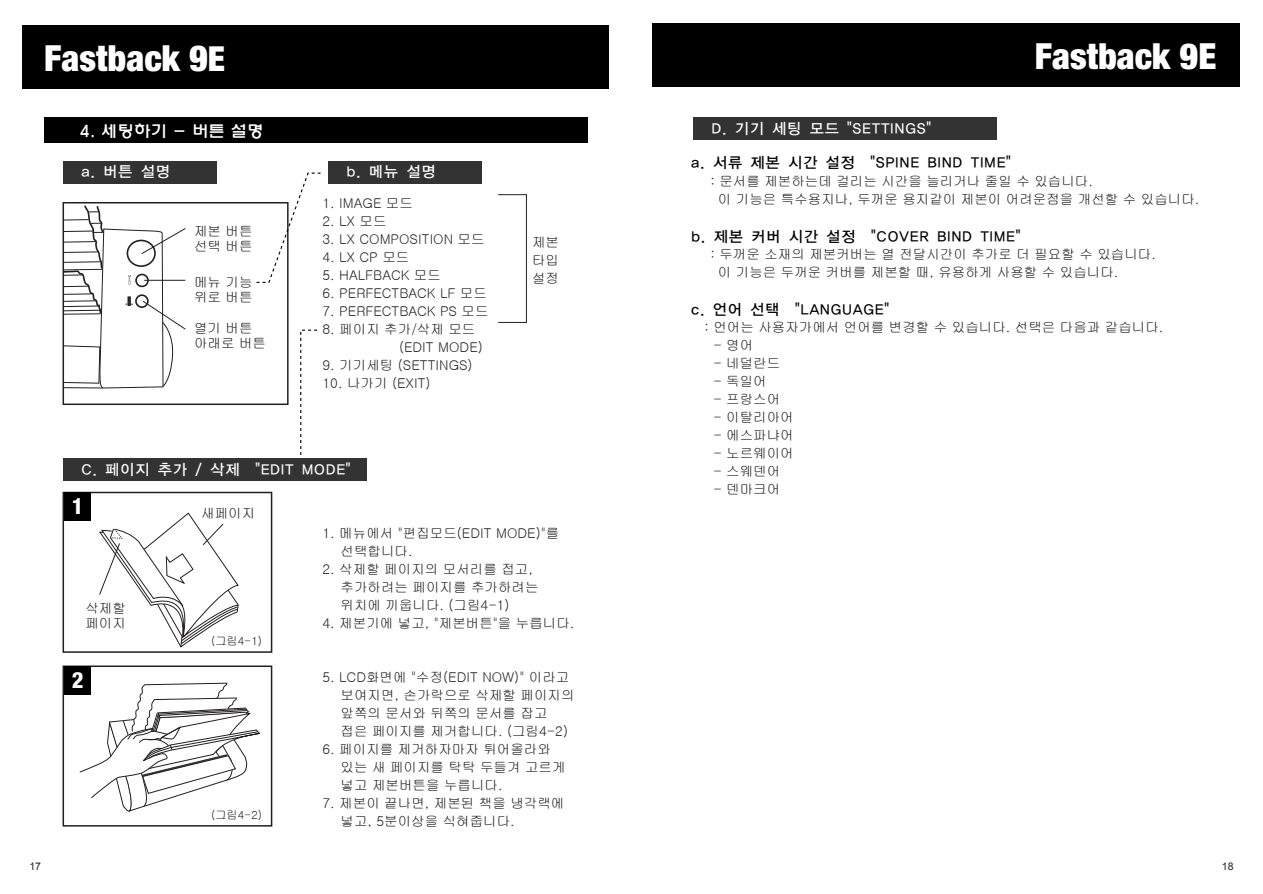
<style>
.page{position:relative;width:1263px;height:894px;background:#fff}
.page>*{position:absolute;margin:0;border:0;box-sizing:border-box;transform-origin:0 0}
.t1{font:900 condensed 36px "Helvetica Neue";color:#fff}
.t2{font:800 condensed 22.35px "Helvetica Neue";color:#fbfcfd}
.t3{font:16.5px "H Ywul M";color:#fff}
.t4{font:15px "YDIYGO130 KS Cpc EUC H";color:#000}
.t5{font:15px "YDIYGO130 KS Cpc EUC H";color:#fff}
.t6{font:13.5px/18px "Gulim";color:#231f20}
.t7{font:11.25px "Gulim";color:#231f20}
.t8{font:10.5px "Arial";color:#231f20}
.s1{font-size:34.5px}
</style>
<div class="page">
<div style="left:652px;top:23px;width:588px;height:64px;background:#000"></div>
<div style="left:22px;top:25px;width:587px;height:64px;background:#000"></div>
<div style="left:44px;top:117px;width:543px;height:26px;background:#000"></div>
<div style="left:63px;top:202px;width:226px;height:203px;border:2px solid #231f20"></div>
<div style="left:63px;top:491px;width:209px;height:161px;border:2px solid #231f20"></div>
<div style="left:64px;top:492px;width:27px;height:28px;background:#000"></div>
<div style="left:63px;top:665px;width:209px;height:161px;border:2px solid #231f20"></div>
<div style="left:64px;top:665px;width:27px;height:29px;background:#000"></div>
<svg style="left:62px;top:204px;width:124px;height:184px"></svg>
<svg style="left:79px;top:682px;width:181px;height:130px"></svg>
<div style="left:63px;top:161px;width:154px;height:22px;background:#333"></div>
<div style="left:63px;top:458px;width:304px;height:22px;background:#333"></div>
<div style="left:328px;top:161px;width:154px;height:22px;background:#333"></div>
<div style="left:498px;top:194px;width:29px;height:129px;border:1px solid #231f20"></div>
<svg style="left:97px;top:512px;width:143px;height:138px"></svg>
<svg style="left:255px;top:172px;width:66px;height:111px"></svg>
<svg style="left:300px;top:329px;width:17px;height:126px"></svg>
<div style="left:693px;top:117px;width:304px;height:23px;background:#333"></div>
<h1 class="t1" style="left:44px;top:36px;width:182px">Fastback 9<span class="s1">E</span></h1>
<h1 class="t1" style="left:1035px;top:34px;width:183px">Fastback 9E</h1>
<p class="t3" style="left:80px;top:122px;width:185px">4. 세팅하기 - 버튼 설명</p>
<p class="t5" style="left:81px;top:164px;width:91px">a. 버튼 설명</p>
<p class="t6" style="left:194px;top:224px;width:60px;line-height:15px">제본 버튼 선택 버튼</p>
<p class="t6" style="left:194px;top:274px;width:60px;line-height:15px">메뉴 기능 위로 버튼</p>
<p class="t6" style="left:194px;top:321px;width:73px;line-height:15px">열기 버튼 아래로 버튼</p>
<p class="t5" style="left:346px;top:164px;width:91px">b. 메뉴 설명</p>
<p class="t6" style="left:323px;top:194px;width:92px">1. IMAGE 모드</p>
<p class="t6" style="left:323px;top:212px;width:66px">2. LX 모드</p>
<p class="t6" style="left:323px;top:230px;width:164px">3. LX COMPOSITION 모드</p>
<p class="t6" style="left:323px;top:248px;width:88px">4. LX CP 모드</p>
<p class="t6" style="left:323px;top:266px;width:120px">5. HALFBACK 모드</p>
<p class="t6" style="left:323px;top:284px;width:166px">6. PERFECTBACK LF 모드</p>
<p class="t6" style="left:323px;top:302px;width:168px">7. PERFECTBACK PS 모드</p>
<p class="t6" style="left:399px;top:320px;width:85px;text-indent:-76px">8. 페이지 추가/삭제 모드 (EDIT MODE)</p>
<p class="t6" style="left:323px;top:356px;width:152px">9. 기기세팅 (SETTINGS)</p>
<p class="t6" style="left:323px;top:374px;width:110px">10. 나가기 (EXIT)</p>
<p class="t5" style="left:81px;top:461px;width:271px">C. 페이지 추가 / 삭제 "EDIT MODE"</p>
<h2 class="t2" style="left:72px;top:492px;width:13px">1</h2>
<p class="t6" style="left:201px;top:503px;width:55px">새페이지</p>
<p class="t6" style="left:532px;top:233px;width:28px;text-align:justify">제본 타입 설정</p>
<p class="t6" style="left:85px;top:600px;width:42px;line-height:15px">삭제할 페이지</p>
<h2 class="t2" style="left:72px;top:666px;width:13px">2</h2>
<p class="t7" style="left:211px;top:635px;width:52px">(그림4-1)</p>
<p class="t7" style="left:211px;top:808px;width:52px">(그림4-2)</p>
<p class="t6" style="left:341px;top:524px;width:220px;text-indent:-18px">1. 메뉴에서 "편집모드(EDIT MODE)"를 선택합니다.</p>
<p class="t6" style="left:341px;top:560px;width:199px;text-indent:-18px">2. 삭제할 페이지의 모서리를 접고, 추가하려는 페이지를 추가하려는 위치에 끼웁니다. (그림4-1)</p>
<p class="t6" style="left:323px;top:614px;width:253px">4. 제본기에 넣고, "제본버튼"을 누릅니다.</p>
<p class="t6" style="left:341px;top:668px;width:235px;text-indent:-18px">5. LCD화면에 "수정(EDIT NOW)" 이라고 보여지면, 손가락으로 삭제할 페이지의 앞쪽의 문서와 뒤쪽의 문서를 잡고 접은 페이지를 제거합니다. (그림4-2)</p>
<p class="t6" style="left:341px;top:740px;width:226px;text-indent:-18px">6. 페이지를 제거하자마자 튀어올라와 있는 새 페이지를 탁탁 두들겨 고르게 넣고 제본버튼을 누릅니다.</p>
<p class="t6" style="left:341px;top:794px;width:225px;text-indent:-18px">7. 제본이 끝나면, 제본된 책을 냉각랙에 넣고, 5분이상을 식혀줍니다.</p>
<p class="t5" style="left:711px;top:121px;width:222px">D. 기기 세팅 모드 "SETTINGS"</p>
<p class="t4" style="left:691px;top:155px;width:322px">a. 서류 제본 시간 설정 "SPINE BIND TIME"</p>
<p class="t6" style="left:718px;top:172px;width:483px;text-indent:-7px">: 문서를 제본하는데 걸리는 시간을 늘리거나 줄일 수 있습니다.<br>이 기능은 특수용지나, 두꺼운 용지같이 제본이 어려운점을 개선할 수 있습니다.</p>
<p class="t4" style="left:691px;top:228px;width:331px">b. 제본 커버 시간 설정 "COVER BIND TIME"</p>
<p class="t6" style="left:718px;top:245px;width:439px;text-indent:-7px">: 두꺼운 소재의 제본커버는 열 전달시간이 추가로 더 필요할 수 있습니다. 이 기능은 두꺼운 커버를 제본할 때, 유용하게 사용할 수 있습니다.</p>
<p class="t4" style="left:691px;top:302px;width:200px">c. 언어 선택 "LANGUAGE"</p>
<p class="t6" style="left:704px;top:318px;width:460px">: 언어는 사용자가에서 언어를 변경할 수 있습니다. 선택은 다음과 같습니다.</p>
<p class="t6" style="left:713px;top:336px;width:41px">- 영어</p>
<p class="t6" style="left:713px;top:354px;width:68px">- 네덜란드</p>
<p class="t6" style="left:713px;top:372px;width:55px">- 독일어</p>
<p class="t6" style="left:713px;top:390px;width:68px">- 프랑스어</p>
<p class="t6" style="left:713px;top:408px;width:82px">- 이탈리아어</p>
<p class="t6" style="left:713px;top:426px;width:82px">- 에스파냐어</p>
<p class="t6" style="left:713px;top:444px;width:82px">- 노르웨이어</p>
<p class="t6" style="left:713px;top:462px;width:68px">- 스웨덴어</p>
<p class="t6" style="left:713px;top:480px;width:68px">- 덴마크어</p>
<p class="t8" style="left:29px;top:859px;width:13px">17</p>
<p class="t8" style="left:1222px;top:859px;width:13px">18</p>
</div>
